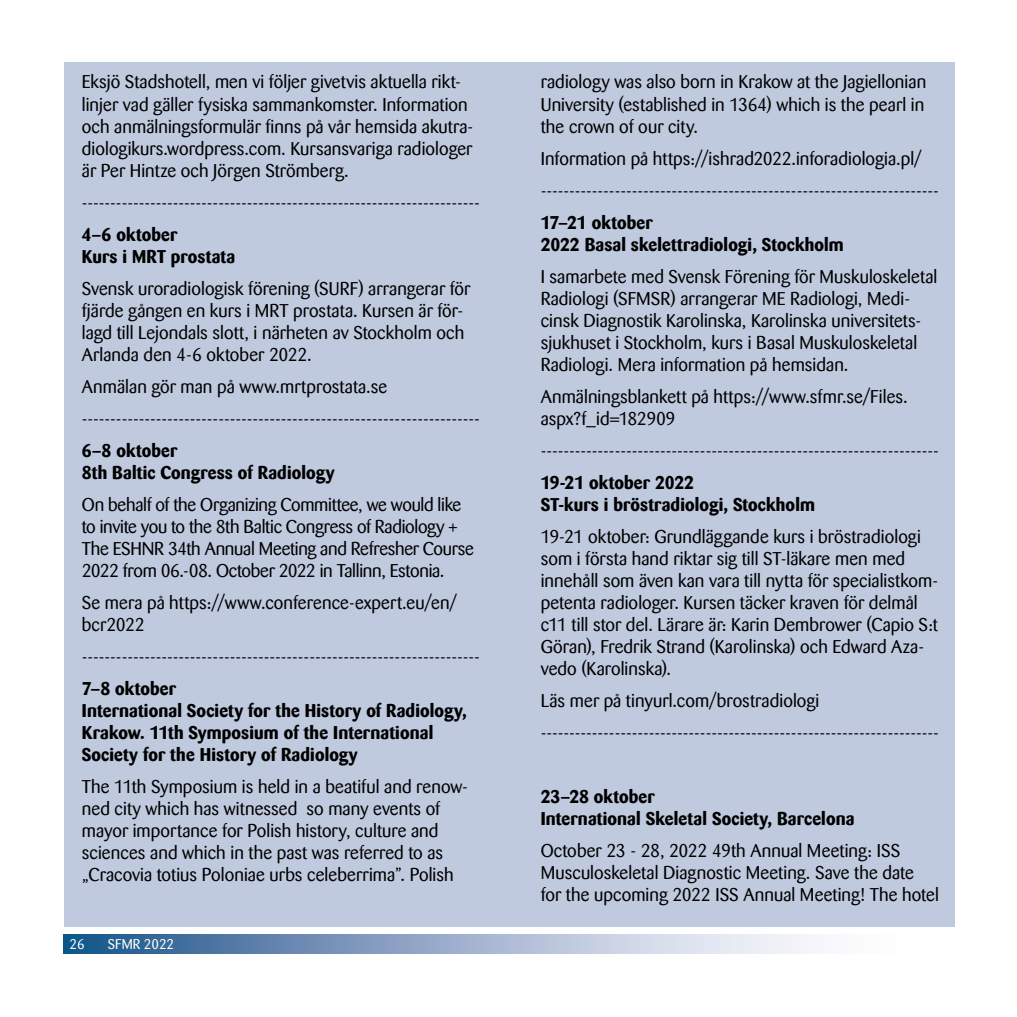
<style>
.page{position:relative;width:1017px;height:1017px;background:#fff}
.page>*{position:absolute;margin:0;border:0;box-sizing:border-box;transform-origin:0 0}
.t1{font:18.38px/22.1px "Barmeno";letter-spacing:.005em;color:#000}
.t2{font:700 18.38px/22.1px "Barmeno";letter-spacing:.005em;color:#000}
.t3{font:18.38px/22.1px "Barmeno";letter-spacing:-.015em;color:#000}
.t4{font:14px "Barmeno";color:#fff}
</style>
<div class="page">
<div style="left:64px;top:62px;width:891px;height:865px;background:#c0cadf"></div>
<svg style="left:63px;top:934px;width:748px;height:20px;background:#91a9c7"></svg>
<p class="t1" style="left:82px;top:71px;width:393px">Eksjö Stadshotell, men vi följer givetvis aktuella rikt&shy;linjer vad gäller fysiska sammankomster. Information och anmälningsformulär finns på vår hemsida akutra&shy;diologikurs.wordpress.com. Kursansvariga radiologer är Per Hintze och Jörgen Strömberg.</p>
<p class="t1" style="left:82px;top:191px;width:400px">----------------------------------------------------------------------</p>
<p class="t2" style="left:82px;top:223px;width:155px">4–6 oktober<br>Kurs i MRT prostata</p>
<p class="t1" style="left:82px;top:277px;width:390px">Svensk uroradiologisk förening (SURF) arrangerar för fjärde gången en kurs i MRT prostata. Kursen är för&shy;lagd till Lejondals slott, i närheten av Stockholm och Arlanda den 4-6 oktober 2022.</p>
<p class="t1" style="left:82px;top:371px;width:400px;line-height:32px">Anmälan gör man på www.mrtprostata.se ----------------------------------------------------------------------</p>
<p class="t2" style="left:82px;top:439px;width:254px">6–8 oktober<br>8th Baltic Congress of Radiology</p>
<p class="t3" style="left:82px;top:494px;width:394px">On behalf of the Organizing Committee, we would like to invite you to the 8th Baltic Congress of Radiology + The ESHNR 34th Annual Meeting and Refresher Course 2022 from 06.-08. October 2022 in Tallinn, Estonia.</p>
<p class="t1" style="left:82px;top:592px;width:377px">Se mera på https://www.conference-expert.eu/en/ bcr2022</p>
<p class="t1" style="left:82px;top:646px;width:400px">----------------------------------------------------------------------</p>
<p class="t2" style="left:82px;top:677px;width:386px">7–8 oktober<br>International Society for the History of Radiology, Krakow. 11th Symposium of the International Society for the History of Radiology</p>
<p class="t1" style="left:82px;top:776px;width:388px">The 11th Symposium is held in a beatiful and renow&shy;ned city which has witnessed so many events of mayor importance for Polish history, culture and sciences and which in the past was referred to as „Cracovia totius Poloniae urbs celeberrima”. Polish</p>
<p class="t4" style="left:69px;top:936px;width:17px">26</p>
<p class="t4" style="left:108px;top:936px;width:68px">SFMR 2022</p>
<p class="t1" style="left:541px;top:71px;width:387px;text-align:justify">radiology was also born in Krakow at the Jagiellonian University (established in 1364) which is the pearl in the crown of our city.</p>
<p class="t1" style="left:541px;top:142px;width:400px;line-height:32px">Information på https://ishrad2022.inforadiologia.pl/ ----------------------------------------------------------------------</p>
<p class="t2" style="left:541px;top:211px;width:305px">17–21 oktober<br>2022 Basal skelettradiologi, Stockholm</p>
<p class="t1" style="left:541px;top:265px;width:398px">I samarbete med Svensk Förening för Muskuloskeletal Radiologi (SFMSR) arrangerar ME Radiologi, Medi&shy;cinsk Diagnostik Karolinska, Karolinska universitets&shy;sjukhuset i Stockholm, kurs i Basal Muskuloskeletal Radiologi. Mera information på hemsidan.</p>
<p class="t1" style="left:541px;top:385px;width:369px">Anmälningsblankett på https://www.sfmr.se/Files. aspx?f_id=182909</p>
<p class="t1" style="left:541px;top:440px;width:400px">----------------------------------------------------------------------</p>
<p class="t2" style="left:541px;top:471px;width:276px">19-21 oktober 2022<br>ST-kurs i bröstradiologi, Stockholm</p>
<p class="t1" style="left:541px;top:525px;width:399px">19-21 oktober: Grundläggande kurs i bröstradiologi som i första hand riktar sig till ST-läkare men med innehåll som även kan vara till nytta för specialistkom&shy;petenta radiologer. Kursen täcker kraven för delmål c11 till stor del. Lärare är: Karin Dembrower (Capio S:t Göran), Fredrik Strand (Karolinska) och Edward Aza&shy;vedo (Karolinska).</p>
<p class="t1" style="left:541px;top:685px;width:400px;line-height:32px">Läs mer på tinyurl.com/brostradiologi ----------------------------------------------------------------------</p>
<p class="t2" style="left:541px;top:785px;width:315px">23–28 oktober<br>International Skeletal Society, Barcelona</p>
<p class="t1" style="left:541px;top:840px;width:400px">October 23 - 28, 2022 49th Annual Meeting: ISS<br>Musculoskeletal Diagnostic Meeting. Save the date for the upcoming 2022 ISS Annual Meeting! The hotel</p>
</div>
